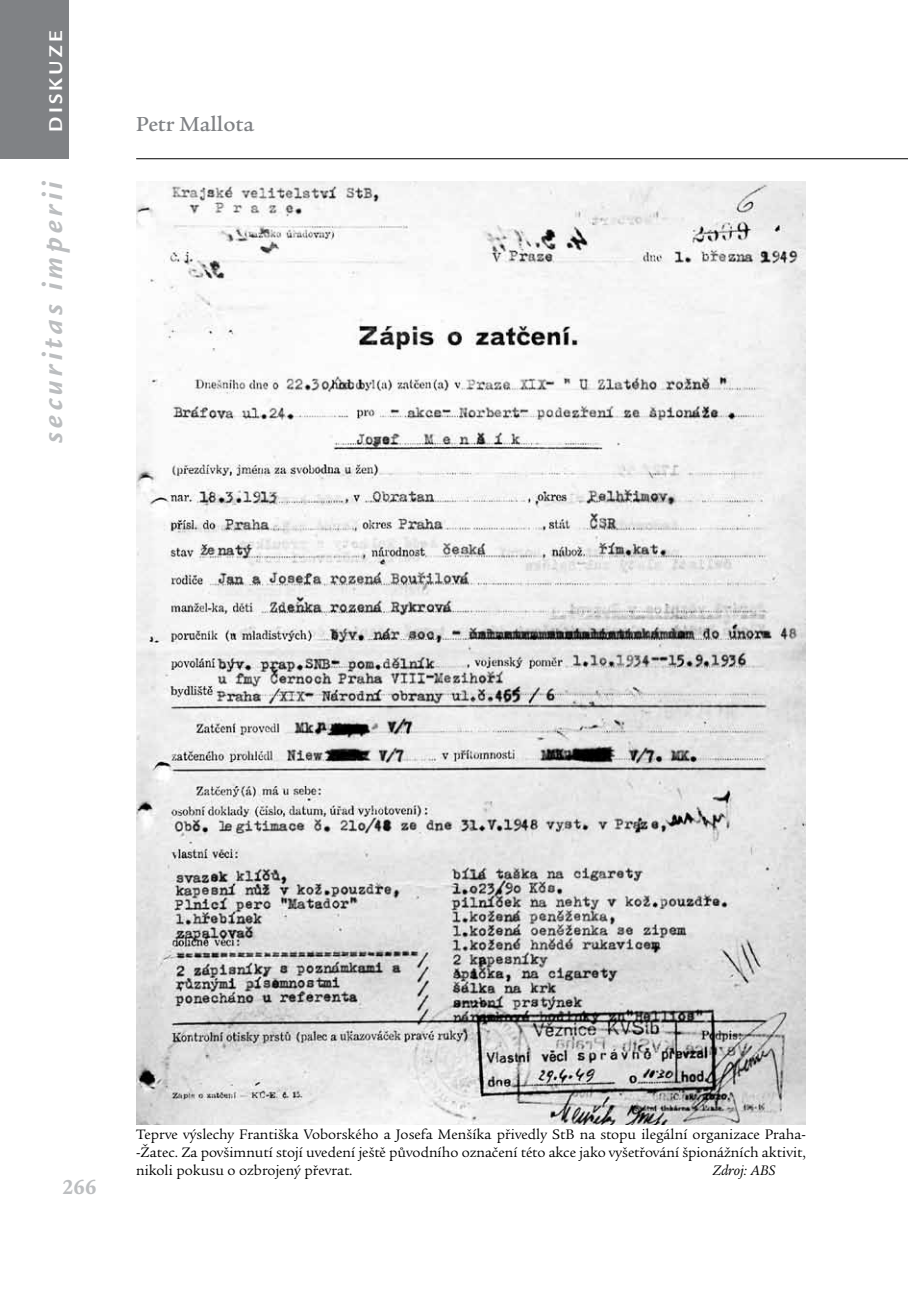
<style>
.page{position:relative;width:908px;height:1304px;background:#fff}
.page>*{position:absolute;margin:0;border:0;box-sizing:border-box;transform-origin:0 0}
.t1{font:italic 700 30px "Legacy Sans Itc TOT";letter-spacing:.15em;color:#bcbec0}
.t2{font:500 22px "Legacy Serif Itc TOT";color:#808285}
.t3{font:700 22px "Legacy Serif Itc TOT";color:#bcbec0}
.t4{font:700 20px "Legacy Sans Itc TOT";color:#fff}
.t5{font:15px/18px "Legacy Serif Itc TOT";color:#000;text-align:justify}
.t6{font:italic 15px "Legacy Serif Itc TOT";color:#000}
</style>
<div class="page">
<hr style="left:136px;top:158px;width:771px;height:1px;background:#000">
<div style="left:0;top:0;width:68px;height:159px;background:#808285"></div>
<img style="left:136px;top:181px;width:669px;height:943px">
<h3 class="t4" style="left:44px;top:132px;width:102px;rotate:-90deg">D ISKUzE</h3>
<h1 class="t1" style="left:34px;top:443px;width:264px;rotate:-90deg">securitas imperii</h1>
<h2 class="t2" style="left:136px;top:111px;width:119px">Petr Mallota</h2>
<h2 class="t3" style="left:62px;top:1174px;width:36px">266</h2>
<p class="t5" style="left:136px;top:1126px;width:671px">Teprve výslechy Františka Voborského a Josefa Menšíka přivedly StB na stopu ilegální organizace Praha--Žatec. Za povšimnutí stojí uvedení ještě původního označení této akce jako vyšetřování špionážních aktivit, nikoli pokusu o ozbrojený převrat.</p>
<p class="t6" style="left:712px;top:1162px;width:65px">Zdroj: ABS</p>
</div>
